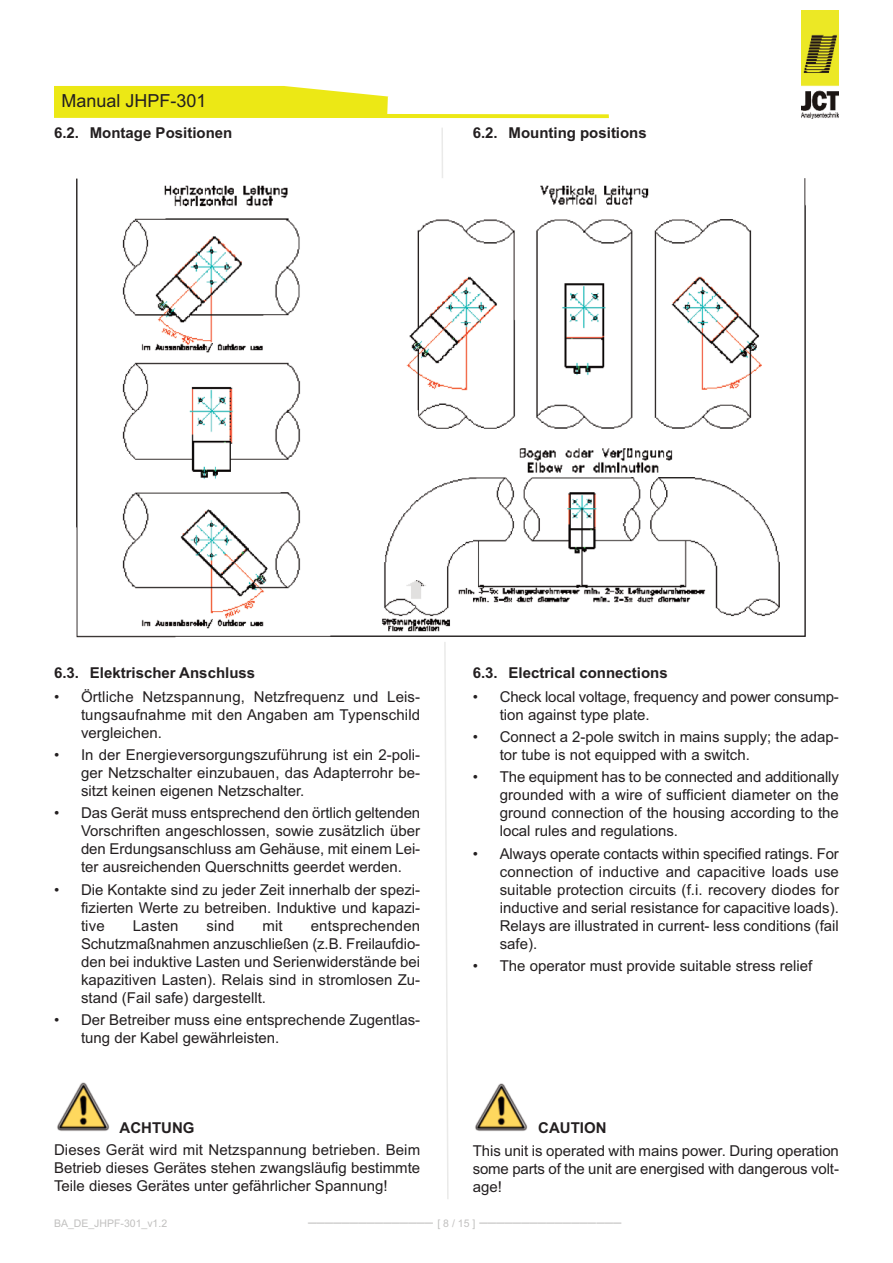
<style>
.page{position:relative;width:893px;height:1263px;background:#fff}
.page>*{position:absolute;margin:0;border:0;box-sizing:border-box;transform-origin:0 0}
.t1{font:18px "Arial";color:#231f20}
.t2{font:15px/18px "Arial";color:#231f20;text-align:justify}
.t3{font:700 15px "Arial";color:#231f20}
.t4{font:15px "Arial";color:#c1c0bf}
.t5{font:10.5px "Arial";color:#c1c0bf}
.s1{font-size:10.5px}
</style>
<div class="page">
<img style="left:475px;top:1083px;width:53px;height:48px">
<svg style="left:441px;top:128px;width:8px;height:1071px"></svg>
<svg style="left:54px;top:86px;width:555px;height:32px"></svg>
<img style="left:57px;top:1082px;width:53px;height:49px">
<img style="left:801px;top:10px;width:38px;height:108px">
<img style="left:76px;top:178px;width:730px;height:464px">
<p class="t1" style="left:62px;top:90px;width:147px">Manual JhPF-301</p>
<p class="t3" style="left:54px;top:125px;width:180px">6.2. Montage Positionen</p>
<p class="t3" style="left:473px;top:125px;width:176px">6.2. Mounting positions</p>
<p class="t3" style="left:54px;top:664px;width:203px">6.3. Elektrischer Anschluss</p>
<p class="t2" style="left:81px;top:688px;width:341px;text-indent:-27px">• Örtliche Netzspannung, Netzfrequenz und Leis&shy;tungsaufnahme mit den Angaben am Typenschild vergleichen.</p>
<p class="t2" style="left:81px;top:746px;width:341px;text-indent:-27px">• In der Energieversorgungszuführung ist ein 2-poli&shy;ger Netzschalter einzubauen, das Adapterrohr be&shy;sitzt keinen eigenen Netzschalter.</p>
<p class="t2" style="left:81px;top:804px;width:341px;text-indent:-27px">• Das Gerät muss entsprechend den örtlich geltenden Vorschriften angeschlossen, sowie zusätzlich über den Erdungsanschluss am Gehäuse, mit einem Lei&shy;ter ausreichenden Querschnitts geerdet werden.</p>
<p class="t2" style="left:81px;top:880px;width:341px;text-indent:-27px">• Die kontakte sind zu jeder Zeit innerhalb der spezi&shy;fizierten Werte zu betreiben. Induktive und kapazi&shy;tive</p>
<p class="t2" style="left:81px;top:916px;width:341px;text-indent:230px">entsprechenden Schutzmaßnahmen anzuschließen (z.B. Freilaufdio&shy;den bei induktive Lasten und Serienwiderstände bei kapazitiven Lasten). Relais sind in stromlosen Zu&shy;stand (Fail safe) dargestellt.</p>
<p class="t2" style="left:81px;top:1011px;width:341px;text-indent:-27px">• Der Betreiber muss eine entsprechende Zugentlas&shy;tung der kabel gewährleisten.</p>
<p class="t2" style="left:133px;top:916px;width:47px">Lasten</p>
<p class="t2" style="left:207px;top:916px;width:29px">sind</p>
<p class="t2" style="left:262px;top:916px;width:22px">mit</p>
<p class="t3" style="left:473px;top:664px;width:197px">6.3. Electrical connections</p>
<p class="t2" style="left:500px;top:688px;width:341px;text-indent:-27px">• check local voltage, frequency and power consump&shy;tion against type plate.</p>
<p class="t2" style="left:500px;top:728px;width:341px;text-indent:-27px">• connect a 2-pole switch in mains supply; the adap&shy;tor tube is not equipped with a switch.</p>
<p class="t2" style="left:500px;top:768px;width:341px;text-indent:-27px">• The equipment has to be connected and additionally grounded with a wire of sufficient diameter on the ground connection of the housing according to the local rules and regulations.</p>
<p class="t2" style="left:500px;top:844px;width:341px;text-indent:-27px">• Always operate contacts within specified ratings. For connection of inductive and capacitive loads use suitable protection circuits (f.i. recovery diodes for inductive and serial resistance for capacitive loads).<br>Relays are illustrated in current- less conditions (fail safe).</p>
<p class="t2" style="left:473px;top:957px;width:341px">• The operator must provide suitable stress relief</p>
<p class="t3" style="left:120px;top:1119px;width:76px">ACHTUNG</p>
<p class="t2" style="left:54px;top:1141px;width:368px">Dieses Gerät wird mit Netzspannung betrieben. Beim Betrieb dieses Gerätes stehen zwangsläufig bestimmte Teile dieses Gerätes unter gefährlicher Spannung!</p>
<p class="t5" style="left:54px;top:1217px;width:115px">BA_DE_JhPF-301_v1.2</p>
<p class="t4" style="left:308px;top:1213px;width:315px">––––––––––––––– <span class="s1">[ 8 / 15 ]</span> –––––––––––––––––</p>
<p class="t3" style="left:538px;top:1119px;width:70px">CAUTION</p>
<p class="t2" style="left:473px;top:1141px;width:368px">This unit is operated with mains power. During operation some parts of the unit are energised with dangerous volt&shy;age!</p>
</div>
